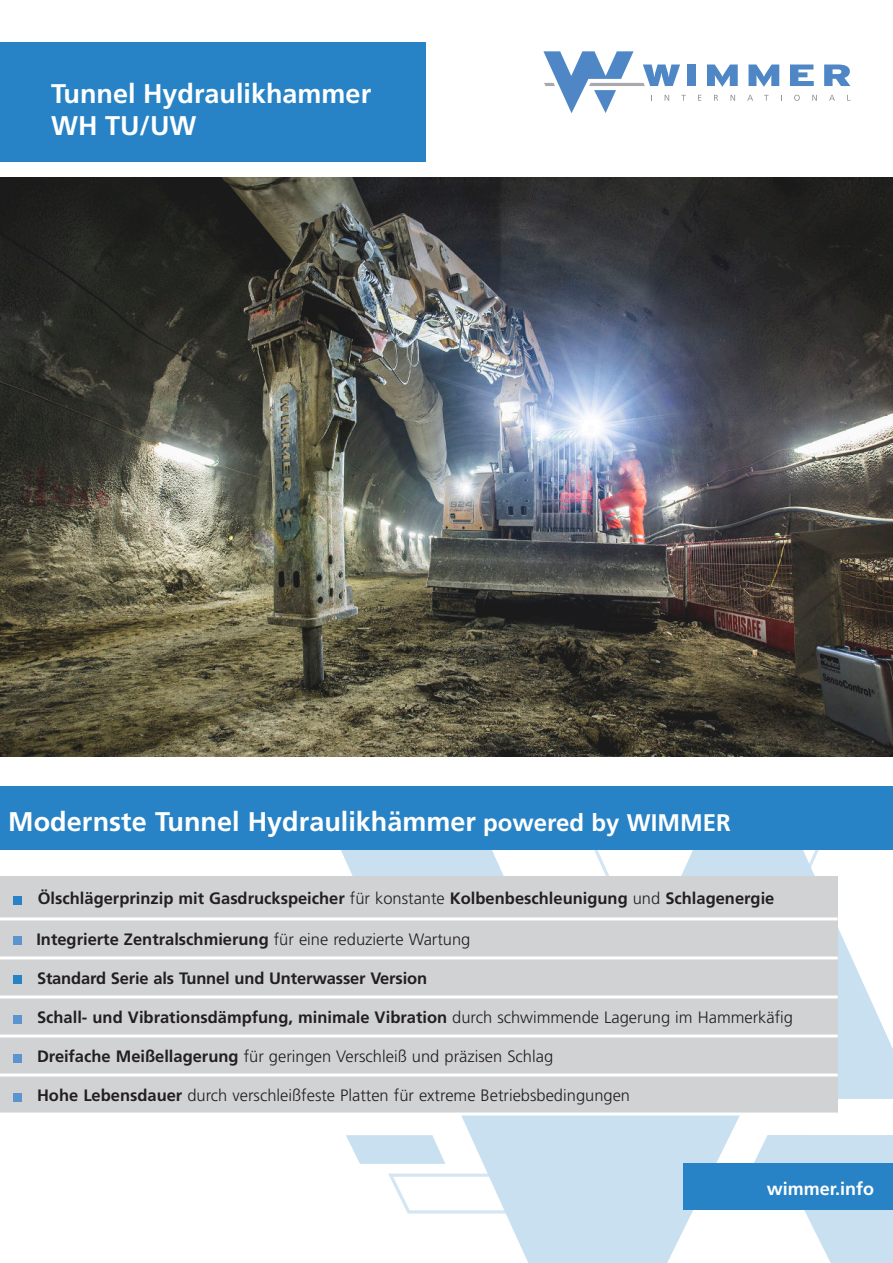
<style>
.page{position:relative;width:893px;height:1263px;background:#fff}
.page>*{position:absolute;margin:0;border:0;box-sizing:border-box;transform-origin:0 0}
.t1{font:700 27px/32.4px "Frutiger LT Pro";color:#fff}
.t2{font:700 18px "Frutiger LT Pro";color:#fff}
.t3{font:700 16.5px "Frutiger LT Pro";color:#231f20}
.t4{font:300 16.5px "Frutiger LT Pro";color:#231f20}
.s1{font-size:24px}
.s2{font-weight:300}
.s3{font-weight:700}
</style>
<div class="page">
<div style="left:687px;top:65px;width:9px;height:21px;background:#4f87c6"></div>
<svg style="left:707px;top:65px;width:31px;height:22px"></svg>
<svg style="left:748px;top:65px;width:31px;height:22px"></svg>
<svg style="left:790px;top:65px;width:24px;height:21px"></svg>
<svg style="left:824px;top:65px;width:26px;height:21px"></svg>
<svg style="left:698px;top:95px;width:3px;height:6px"></svg>
<svg style="left:714px;top:95px;width:4px;height:6px"></svg>
<svg style="left:730px;top:95px;width:5px;height:6px"></svg>
<svg style="left:747px;top:95px;width:6px;height:6px"></svg>
<svg style="left:794px;top:95px;width:6px;height:6px"></svg>
<svg style="left:812px;top:95px;width:5px;height:6px"></svg>
<svg style="left:829px;top:95px;width:6px;height:6px"></svg>
<svg style="left:543px;top:51px;width:143px;height:62px"></svg>
<div style="left:0;top:43px;width:425px;height:119px;background:#2783c5"></div>
<svg style="left:341px;top:850px;width:552px;height:413px"></svg>
<svg style="left:799px;top:1200px;width:94px;height:63px"></svg>
<svg style="left:346px;top:1135px;width:99px;height:29px;background:#d0e4f2"></svg>
<svg style="left:753px;top:1135px;width:140px;height:29px;background:#c6deef"></svg>
<div style="left:0;top:786px;width:893px;height:63px;background:#2783c5"></div>
<div style="left:0;top:876px;width:838px;height:238px;background:#d1d2d4"></div>
<hr style="left:0;top:917px;width:838px;height:3px;background:#fff">
<hr style="left:0;top:956px;width:838px;height:3px;background:#fff">
<hr style="left:0;top:995px;width:838px;height:3px;background:#fff">
<hr style="left:0;top:1034px;width:838px;height:3px;background:#fff">
<hr style="left:0;top:1073px;width:838px;height:3px;background:#fff">
<hr style="left:0;top:1112px;width:838px;height:3px;background:#fff">
<div style="left:13px;top:896px;width:8px;height:8px;background:#2783c5"></div>
<div style="left:13px;top:937px;width:8px;height:8px;background:#5b94cf"></div>
<div style="left:13px;top:976px;width:8px;height:8px;background:#2783c5"></div>
<div style="left:13px;top:1015px;width:8px;height:8px;background:#5b94cf"></div>
<div style="left:13px;top:1054px;width:8px;height:8px;background:#5b94cf"></div>
<div style="left:13px;top:1093px;width:8px;height:8px;background:#5b94cf"></div>
<img style="left:0;top:178px;width:893px;height:579px">
<h1 class="t1" style="left:51px;top:79px;width:322px">Tunnel Hydraulikhammer<br>WH TU/UW</h1>
<h1 class="t1" style="left:8px;top:806px;width:724px">Modernste Tunnel Hydraulikhämmer <span class="s1">powered by WIMMER</span></h1>
<p class="t3" style="left:38px;top:890px;width:738px">Ölschlägerprinzip mit Gasdruckspeicher <span class="s2">für konstante</span> Kolbenbeschleunigung <span class="s2">und</span> Schlagenergie</p>
<p class="t3" style="left:36px;top:931px;width:436px">Integrierte Zentralschmierung <span class="s2">für eine reduzierte Wartung</span></p>
<p class="t3" style="left:37px;top:970px;width:392px">Standard Serie als Tunnel und Unterwasser Version</p>
<p class="t3" style="left:37px;top:1009px;width:757px">Schall- und Vibrationsdämpfung, minimale Vibration <span class="s2">durch schwimmende Lagerung im Hammerkäfig</span></p>
<p class="t4" style="left:37px;top:1048px;width:518px"><span class="s3">Dreifache Meißellagerung</span> für geringen Verschleiß und präzisen Schlag</p>
<p class="t4" style="left:37px;top:1087px;width:595px"><span class="s3">Hohe Lebensdauer</span> durch verschleißfeste Platten für extreme Betriebsbedingungen</p>
<p class="t2" style="left:767px;top:1181px;width:109px">wimmer.info</p>
</div>
